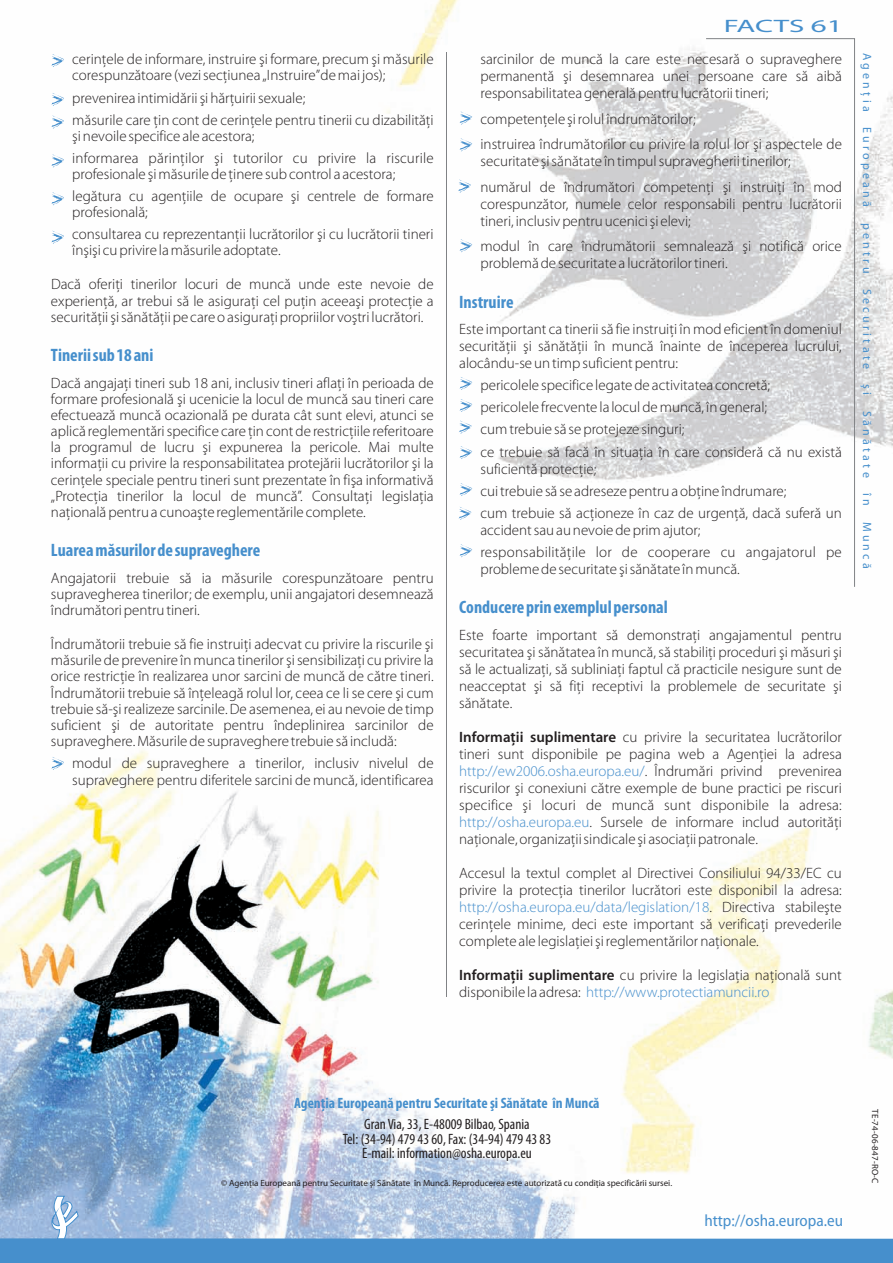
<style>
.page{position:relative;width:893px;height:1263px;background:#fff}
.page>*{position:absolute;margin:0;border:0;box-sizing:border-box;transform-origin:0 0}
.t1{font:700 condensed 18px "Myriad Pro";color:#468fcc}
.t2{font:18px "Myriad Pro";letter-spacing:-.005em;color:#468fcc;scale:1.72 1}
.t3{font:semi-condensed 16.5px "Myriad Pro";color:#468fcc}
.t4{font:300 15px/17px "Myriad Pro";color:#231f20}
.t5{font:condensed 15px/15px "Myriad Pro";color:#231f20;text-align:center}
.t6{font:700 condensed 15px "Myriad Pro";color:#468fcc}
.t7{font:12px "Myriad Pro";letter-spacing:.275em;color:#468fcc}
.t8{font:9px "Myriad Pro";color:#231f20}
.t9{font:9px "Myriad Pro";letter-spacing:.02em;color:#231f20}
.s1{font-weight:600}
.s2{color:#468fcc}
</style>
<div class="page">
<img style="left:0;top:0;width:893px;height:1238px">
<svg style="left:49px;top:1195px;width:30px;height:43px"></svg>
<div style="left:0;top:1238px;width:893px;height:25px;background:#468fcc"></div>
<svg style="left:705px;top:38px;width:150px;height:550px"></svg>
<hr style="left:446px;top:52px;width:1px;height:944px;background:#808285">
<svg style="left:51px;top:54px;width:13px;height:13px"></svg>
<svg style="left:51px;top:93px;width:13px;height:13px"></svg>
<svg style="left:51px;top:115px;width:13px;height:13px"></svg>
<svg style="left:51px;top:154px;width:13px;height:13px"></svg>
<svg style="left:51px;top:192px;width:13px;height:13px"></svg>
<svg style="left:51px;top:231px;width:13px;height:13px"></svg>
<svg style="left:51px;top:757px;width:13px;height:13px"></svg>
<svg style="left:458px;top:507px;width:13px;height:13px"></svg>
<svg style="left:459px;top:544px;width:13px;height:13px"></svg>
<svg style="left:459px;top:111px;width:13px;height:13px"></svg>
<svg style="left:459px;top:138px;width:13px;height:13px"></svg>
<svg style="left:458px;top:180px;width:13px;height:13px"></svg>
<svg style="left:459px;top:239px;width:13px;height:13px"></svg>
<svg style="left:459px;top:377px;width:13px;height:13px"></svg>
<svg style="left:459px;top:399px;width:13px;height:13px"></svg>
<svg style="left:459px;top:421px;width:12px;height:12px"></svg>
<svg style="left:459px;top:446px;width:13px;height:13px"></svg>
<svg style="left:459px;top:483px;width:13px;height:13px"></svg>
<p class="t4" style="left:72px;top:52px;width:363px;line-height:16.2px">cerinţele de informare, instruire şi formare, precum şi măsurile corespunzătoare (vezisecţiunea „Instruire”de mai jos);</p>
<p class="t4" style="left:72px;top:88px;width:363px;line-height:22px">prevenirea intimidării şi hărţuiriisexuale;<br>măsurile care ţin cont de cerinţele pentru tinerii cu dizabilităţi</p>
<p class="t4" style="left:72px;top:126px;width:363px;line-height:22px">şi nevoile specifice ale acestora;<br>informarea părinţilor şi tutorilor cu privire la riscurile</p>
<p class="t4" style="left:72px;top:164px;width:363px;line-height:22px">profesionale şi măsurile de ţinere sub control a acestora; legătura cu agenţiile de ocupare şi centrele de formare</p>
<p class="t4" style="left:72px;top:202px;width:363px;line-height:22px">profesională;<br>consultarea cu reprezentanţii lucrătorilor şi cu lucrătorii tineri</p>
<p class="t4" style="left:72px;top:243px;width:210px">înşişi cu privire la măsurile adoptate.</p>
<p class="t4" style="left:51px;top:278px;width:384px;line-height:16.2px;text-align:justify">Dacă oferiţi tinerilor locuri de muncă unde este nevoie de experienţă, ar trebui să le asiguraţi cel puţin aceeaşi protecţie a securităţii şi sănătăţii pe care o asiguraţipropriilor voştri lucrători.</p>
<p class="t1" style="left:51px;top:348px;width:104px">Tinerii sub 18 ani</p>
<p class="t4" style="left:51px;top:376px;width:384px;line-height:16.2px;text-align:justify">Dacă angajaţi tineri sub 18 ani, inclusiv tineri aflaţi în perioada de formare profesională şi ucenicie la locul de muncă sau tineri care efectuează muncă ocazională pe durata cât sunt elevi, atunci se aplică reglementări specifice care ţin cont de restricţiile referitoare la programul de lucru şi expunerea la pericole. Mai multe informaţii cu privire la responsabilitatea protejării lucrătorilor şi la cerinţele speciale pentru tineri sunt prezentate în fişa informativă „Protecţia tinerilor la locul de muncă”. Consultaţi legislaţia naţionalăpentru a cunoaşte reglementările complete.</p>
<p class="t1" style="left:51px;top:543px;width:211px">Luarea măsurilor de supraveghere</p>
<p class="t4" style="left:51px;top:571px;width:384px;line-height:16.2px;text-align:justify">Angajatorii trebuie să ia măsurile corespunzătoare pentru supravegherea tinerilor; de exemplu, unii angajatori desemnează îndrumătoripentru tineri.</p>
<p class="t4" style="left:51px;top:637px;width:384px;line-height:16.2px;text-align:justify">Îndrumătorii trebuie să fie instruiţi adecvat cu privire la riscurile şi măsurile de prevenire în munca tinerilor şi sensibilizaţi cu privire la orice restricţie în realizarea unor sarcini de muncă de către tineri.<br>Îndrumătorii trebuie să înţeleagă rolul lor, ceea ce li se cere şi cum trebuie să-şi realizeze sarcinile.De asemenea, ei au nevoie de timp suficient şi de autoritate pentru îndeplinirea sarcinilor de supraveghere. Măsurile de supraveghere trebuie să includă:</p>
<p class="t4" style="left:72px;top:756px;width:363px">modul de supraveghere a tinerilor, inclusiv nivelul de supraveghere pentru diferitele sarcini de muncă, identificarea</p>
<p class="t2" style="left:724px;top:18px;width:71px">FACTS 61</p>
<p class="t4" style="left:480px;top:52px;width:363px;text-align:justify">sarcinilor de muncă la care este necesară o supraveghere permanentă şi desemnarea unei persoane care să aibă responsabilitatea generalăpentru lucrătorii tineri;</p>
<p class="t4" style="left:480px;top:107px;width:363px;line-height:25.5px">competenţele şi rolul îndrumătorilor;<br>instruirea îndrumătorilor cu privire la rolul lor şi aspectele de</p>
<p class="t4" style="left:480px;top:150px;width:363px;line-height:25.5px">securitate şi sănătate în timpul supravegherii tinerilor; numărul de îndrumători competenţi şi instruiţi în mod</p>
<p class="t4" style="left:480px;top:196px;width:363px">corespunzător, numele celor responsabili pentru lucrătorii tineri, inclusiv pentru ucenici şi elevi;</p>
<p class="t4" style="left:480px;top:239px;width:363px">modul în care îndrumătorii semnalează şi notifică orice problemăde securitate a lucrătorilor tineri.</p>
<p class="t1" style="left:459px;top:294px;width:56px">Instruire</p>
<p class="t4" style="left:459px;top:322px;width:384px;text-align:justify">Este important ca tinerii să fie instruiţi în mod eficient în domeniul securităţii şi sănătăţii în muncă înainte de începerea lucrului, alocându-se un timp suficientpentru:</p>
<p class="t4" style="left:480px;top:375px;width:363px;line-height:22px">pericolele specifice legate de activitatea concretă;<br>pericolele frecvente la loculde muncă, în general;<br>cum trebuie să se protejeze singuri;<br>ce trebuie să facă în situaţia în care consideră că nu există</p>
<p class="t4" style="left:480px;top:459px;width:363px;line-height:22px">suficientăprotecţie;<br>cui trebuie să se adreseze pentru a obţine îndrumare;<br>cum trebuie să acţioneze în caz de urgenţă, dacă suferă un</p>
<p class="t4" style="left:480px;top:520px;width:363px;line-height:22px">accident sau au nevoie de prim ajutor;<br>responsabilităţile lor de cooperare cu angajatorul pe</p>
<p class="t4" style="left:480px;top:562px;width:261px">problemede securitate şi sănătate în muncă.</p>
<p class="t1" style="left:459px;top:600px;width:210px">Conducere prin exemplulpersonal</p>
<p class="t4" style="left:459px;top:627px;width:384px;text-align:justify">Este foarte important să demonstraţi angajamentul pentru securitatea şi sănătatea în muncă, să stabiliţi proceduri şi măsuri şi să le actualizaţi, să subliniaţi faptul că practicile nesigure sunt de neacceptat şi să fiţi receptivi la problemele de securitate şi sănătate.</p>
<p class="t4" style="left:459px;top:730px;width:384px;text-align:justify"><span class="s1">Informaţii suplimentare</span> cu privire la securitatea lucrătorilor tineri sunt disponibile pe pagina web a Agenţiei la adresa <span class="s2">http://ew2006.osha.europa.eu/</span>. Îndrumări privind prevenirea riscurilor şi conexiuni către exemple de bune practici pe riscuri specifice şi locuri de muncă sunt disponibile la adresa: <span class="s2">http://osha.europa.eu</span>. Sursele de informare includ autorităţi naţionale, organizaţii sindicale şi asociaţii patronale.</p>
<p class="t4" style="left:459px;top:866px;width:384px;text-align:justify">Accesul la textul complet al Directivei Consiliului 94/33/EC cu privire la protecţia tinerilor lucrători este disponibil la adresa: <span class="s2">http://osha.europa.eu/data/legislation/18</span>. Directiva stabileşte cerinţele minime, deci este important să verificaţi prevederile complete ale legislaţiei şi reglementărilor naţionale.</p>
<p class="t4" style="left:459px;top:968px;width:384px"><span class="s1">Informaţii suplimentare</span> cu privire la legislaţia naţională sunt disponibile la adresa: <span class="s2">http://www.protectiamuncii.ro</span></p>
<p class="t7" style="left:872px;top:53px;width:60px;rotate:90deg">Agenţia</p>
<p class="t7" style="left:872px;top:127px;width:82px;rotate:90deg">Europeană</p>
<p class="t7" style="left:872px;top:223px;width:52px;rotate:90deg">pentru</p>
<p class="t7" style="left:872px;top:289px;width:81px;rotate:90deg">Securitate</p>
<p class="t7" style="left:872px;top:384px;width:12px;rotate:90deg">ş i</p>
<p class="t7" style="left:872px;top:411px;width:68px;rotate:90deg">Sănătate</p>
<p class="t7" style="left:872px;top:493px;width:14px;rotate:90deg">î n</p>
<p class="t7" style="left:872px;top:521px;width:49px;rotate:90deg">Muncă</p>
<p class="t6" style="left:294px;top:1097px;width:307px">Agenţia Europeană pentru Securitate şi Sănătate în Muncă</p>
<p class="t5" style="left:343px;top:1117px;width:210px">Gran Via, 33, E-48009 Bilbao, Spania<br>Tel: (34-94) 479 43 60, Fax: (34-94) 479 43 83<br>E-mail: information@osha.europa.eu</p>
<p class="t8" style="left:221px;top:1179px;width:453px">© Agenţia Europeană pentru Securitate şi Sănătate în Muncă. Reproducerea este autorizată cu condiţia specificării sursei.</p>
<p class="t3" style="left:704px;top:1213px;width:140px">http://osha.europa.eu</p>
<p class="t9" style="left:879px;top:1109px;width:76px;rotate:90deg">TE-74-06-847-RO-C</p>
</div>
